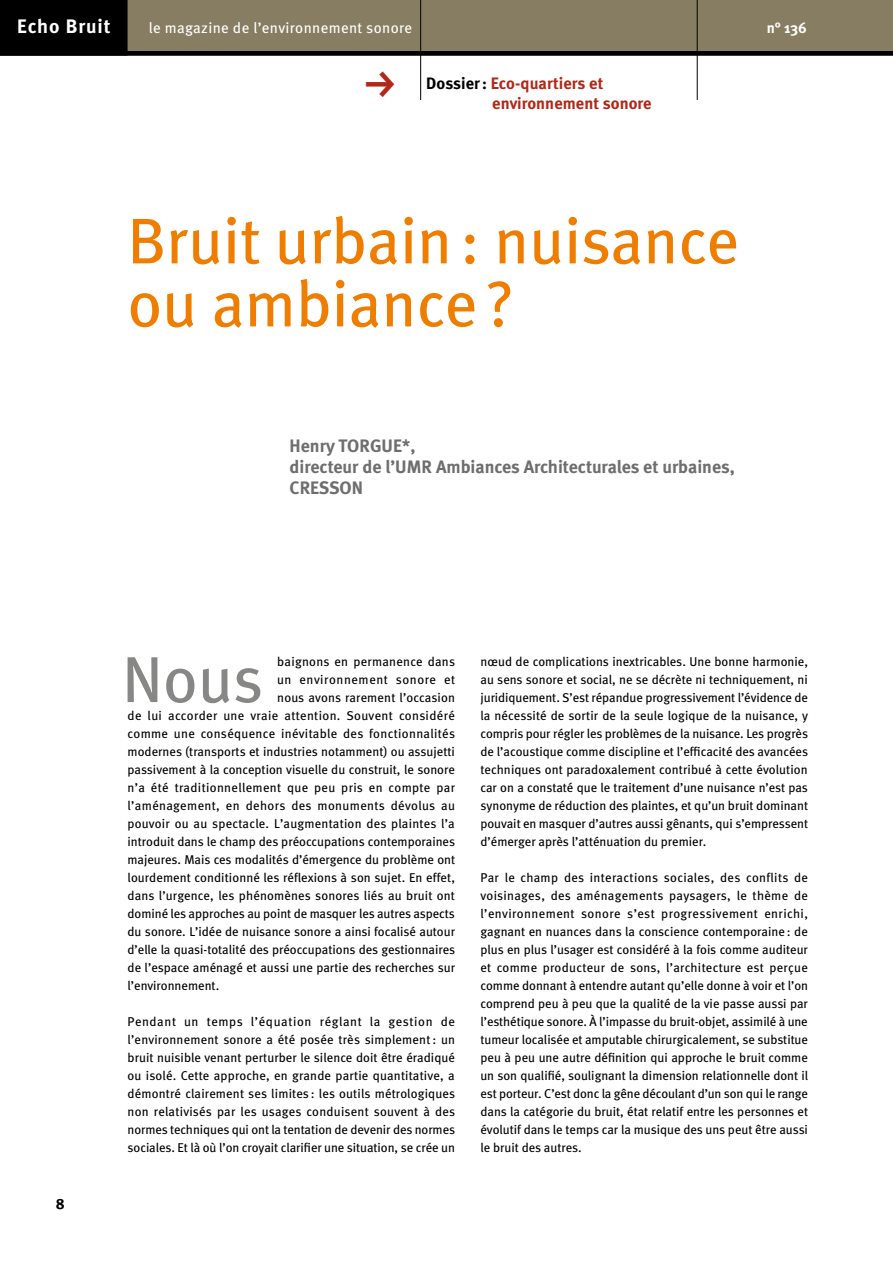
<style>
.page{position:relative;width:893px;height:1263px;background:#fff}
.page>*{position:absolute;margin:0;border:0;box-sizing:border-box;transform-origin:0 0}
.t1{font:64.95px "Meta";color:#878786}
.t2{font:64.5px/63px "Meta";color:#ef7d00}
.t3{font:45px "FF Dingbests";color:#b22717}
.t4{font:700 19.5px "Meta";letter-spacing:.05em;color:#fff}
.t5{font:700 18px/21px "Meta";color:#6e6e6e}
.t6{font:700 16.5px/20px "Meta";letter-spacing:.005em;color:#b22717}
.t7{font:15px "Meta";letter-spacing:.025em;color:#fff}
.t8{font:700 15px "Meta";color:#fff}
.t9{font:700 15px "Meta";color:#000}
.t10{font:12.75px/18px "Meta";color:#000;text-align:justify}
.t11{font:12.75px "Meta";letter-spacing:.03em;color:#000}
.t12{font:12.75px "Meta";letter-spacing:.02em;color:#000}
.t13{font:12.75px "Meta";letter-spacing:.025em;color:#000}
.t14{font:12.75px "Meta";letter-spacing:.045em;color:#000}
.s1{color:#000}
</style>
<div class="page">
<div style="left:0;top:0;width:893px;height:56px;background:#877d62"></div>
<div style="left:0;top:0;width:128px;height:56px;background:#000"></div>
<hr style="left:420px;top:0;width:1px;height:100px;background:#000">
<hr style="left:697px;top:0;width:1px;height:100px;background:#000">
<div style="left:0;top:51px;width:893px;height:5px;background:#000"></div>
<h3 class="t4" style="left:17px;top:15px;width:95px">Echo Bruit</h3>
<p class="t8" style="left:767px;top:19px;width:42px">n° 136</p>
<h3 class="t3" style="left:356px;top:101px;width:35px;rotate:-90deg">g</h3>
<p class="t6" style="left:492px;top:73px;width:161px;text-indent:-66px"><span class="s1">Dossier:</span> Eco-quartiers et environnement sonore</p>
<p class="t7" style="left:149px;top:19px;width:265px">le magazine de l’environnement sonore</p>
<h2 class="t2" style="left:128px;top:209px;width:613px">Bruit urbain: nuisance ou ambiance?</h2>
<h3 class="t5" style="left:290px;top:435px;width:447px">Henry TORGUE*,<br>directeur de l’UMR Ambiances Architecturales et urbaines,<br>CRESSON</h3>
<p class="t9" style="left:56px;top:1195px;width:10px">8</p>
<h1 class="t1" style="left:122px;top:641px;width:143px">Nous</h1>
<p class="t12" style="left:277px;top:654px;width:179px">baignons en permanence dans</p>
<p class="t14" style="left:277px;top:672px;width:179px">un environnement sonore et</p>
<p class="t10" style="left:277px;top:688px;width:179px">nous avons rarement l’occasion</p>
<p class="t11" style="left:128px;top:708px;width:329px">de lui accorder une vraie attention. Souvent considéré</p>
<p class="t13" style="left:128px;top:726px;width:329px">comme une conséquence inévitable des fonctionnalités</p>
<p class="t10" style="left:128px;top:742px;width:329px">modernes (transports et industries notamment) ou assujetti</p>
<p class="t10" style="left:128px;top:760px;width:329px">passivement à la conception visuelle du construit, le sonore</p>
<p class="t11" style="left:128px;top:780px;width:329px">n’a été traditionnellement que peu pris en compte par</p>
<p class="t11" style="left:128px;top:798px;width:329px">l’aménagement, en dehors des monuments dévolus au</p>
<p class="t12" style="left:128px;top:816px;width:329px">pouvoir ou au spectacle. L’augmentation des plaintes l’a</p>
<p class="t10" style="left:128px;top:832px;width:329px">introduit dans le champ des préoccupations contemporaines</p>
<p class="t10" style="left:128px;top:850px;width:329px">majeures. Mais ces modalités d’émergence du problème ont</p>
<p class="t10" style="left:128px;top:868px;width:329px">lourdement conditionné les réflexions à son sujet. En effet,</p>
<p class="t10" style="left:128px;top:886px;width:329px">dans l’urgence, les phénomènes sonores liés au bruit ont</p>
<p class="t10" style="left:128px;top:904px;width:329px">dominé les approches au point de masquer les autres aspects</p>
<p class="t10" style="left:128px;top:922px;width:329px">du sonore. L’idée de nuisance sonore a ainsi focalisé autour</p>
<p class="t10" style="left:128px;top:940px;width:329px">d’elle la quasi-totalité des préoccupations des gestionnaires</p>
<p class="t10" style="left:128px;top:958px;width:329px">de l’espace aménagé et aussi une partie des recherches sur</p>
<p class="t10" style="left:128px;top:976px;width:93px">l’environnement.</p>
<p class="t10" style="left:128px;top:1012px;width:329px">Pendant un temps l’équation réglant la gestion de l’environnement sonore a été posée très simplement: un bruit nuisible venant perturber le silence doit être éradiqué ou isolé. Cette approche, en grande partie quantitative, a démontré clairement ses limites : les outils métrologiques non relativisés par les usages conduisent souvent à des normes techniques qui ont la tentation de devenir des normes sociales. Et là où l’on croyait clarifier une situation, se crée un</p>
<p class="t10" style="left:480px;top:652px;width:329px">nœud de complications inextricables. Une bonne harmonie, au sens sonore et social, ne se décrète ni techniquement, ni juridiquement. S’est répandue progressivement l’évidence de la nécessité de sortir de la seule logique de la nuisance, y compris pour régler les problèmes de la nuisance. Les progrès de l’acoustique comme discipline et l’efficacité des avancées techniques ont paradoxalement contribué à cette évolution car on a constaté que le traitement d’une nuisance n’est pas synonyme de réduction des plaintes, et qu’un bruit dominant pouvait en masquer d’autres aussi gênants, qui s’empressent d’émerger après l’atténuation du premier.</p>
<p class="t10" style="left:480px;top:868px;width:329px">Par le champ des interactions sociales, des conflits de voisinages, des aménagements paysagers, le thème de l’environnement sonore s’est progressivement enrichi, gagnant en nuances dans la conscience contemporaine : de plus en plus l’usager est considéré à la fois comme auditeur et comme producteur de sons, l’architecture est perçue comme donnant à entendre autant qu’elle donne à voir et l’on comprend peu à peu que la qualité de la vie passe aussi par l’esthétique sonore. À l’impasse du bruit-objet, assimilé à une tumeur localisée et amputable chirurgicalement, se substitue peu à peu une autre définition qui approche le bruit comme un son qualifié, soulignant la dimension relationnelle dont il est porteur. C’est donc la gêne découlant d’un son qui le range dans la catégorie du bruit, état relatif entre les personnes et évolutif dans le temps car la musique des uns peut être aussi le bruit des autres.</p>
</div>
